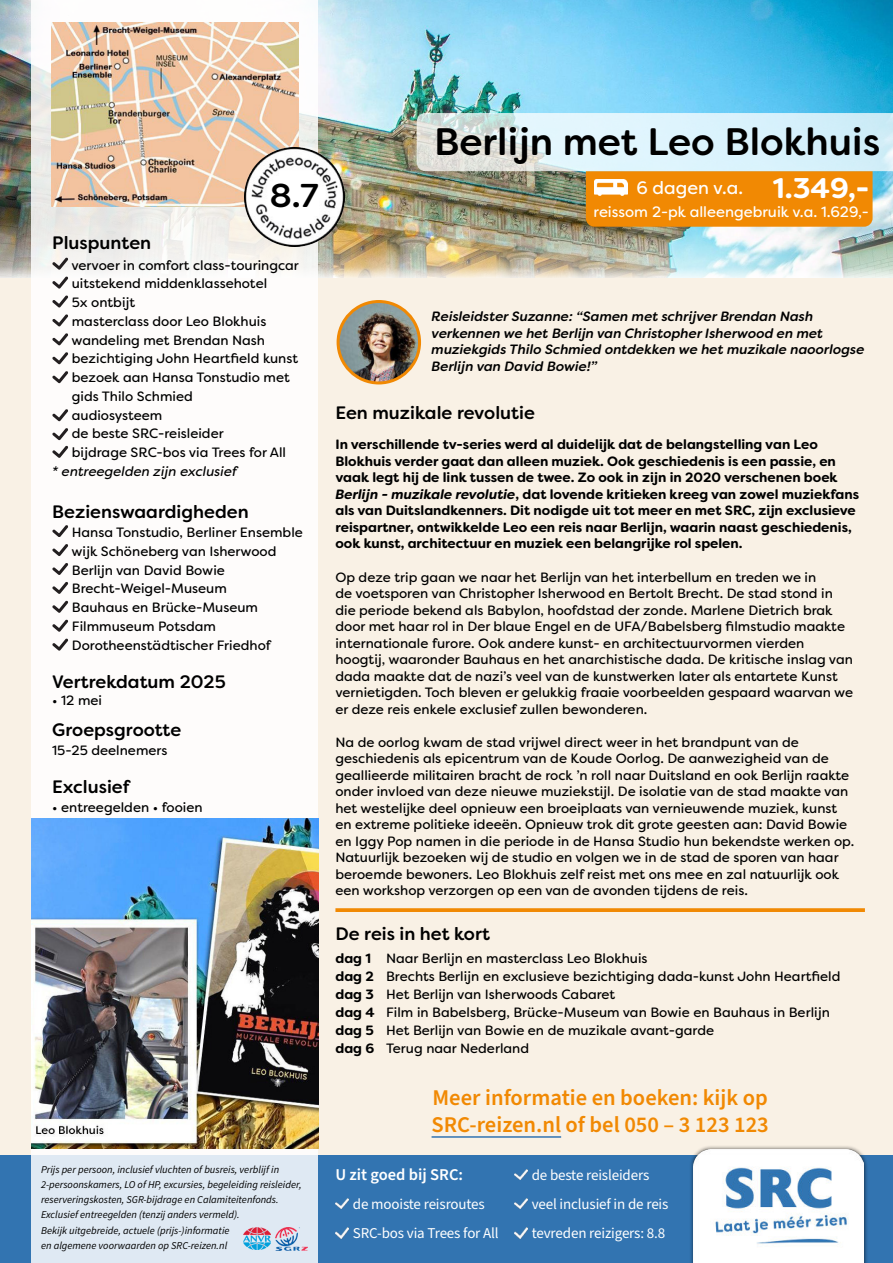
<style>
.page{position:relative;width:893px;height:1263px;background:#fff}
.page>*{position:absolute;margin:0;border:0;box-sizing:border-box;transform-origin:0 0}
.t1{font:500 38.25px "Filson Soft";color:#000}
.t2{font:500 33px "Filson Soft";color:#000}
.t3{font:600 22.5px/27px "Source Sans Pro";color:#f18903}
.t4{font:500 18px "Filson Soft";color:#000}
.t5{font:18px "Filson Soft";color:#fff}
.t6{font:600 16.5px "Source Sans Pro";color:#fff}
.t7{font:15px "Source Sans Pro";letter-spacing:-.01em;color:#fff}
.t8{font:15px "Filson Soft";color:#fff}
.t9{font:13.5px/16.5px "Filson Soft";color:#000}
.t10{font:700 13.5px/16.5px "Filson Soft";color:#000}
.t11{font:italic 500 13.5px/16.5px "Filson Soft";color:#000}
.t12{font:italic 13.5px "Filson Soft";color:#000}
.t13{font:italic 10.5px "Source Sans Variable";color:#000}
.s1{font-weight:700;font-size:28.5px}
.s2{font-style:italic}
</style>
<div class="page">
<img style="left:0;top:0;width:893px;height:278px">
<div style="left:0;top:279px;width:893px;height:876px;background:#f9f1e5"></div>
<div style="left:0;top:1155px;width:893px;height:108px;background:#3274b1"></div>
<div style="left:689px;top:1145px;width:179px;height:118px;background:#000;opacity:.7"></div>
<img style="left:693px;top:1149px;width:171px;height:114px">
<svg style="left:32px;top:0;width:286px;height:1263px;background:#f8f7f8"></svg>
<img style="left:243px;top:1228px;width:27px;height:22px">
<img style="left:275px;top:1228px;width:32px;height:22px">
<svg style="left:515px;top:1228px;width:12px;height:10px"></svg>
<svg style="left:515px;top:1199px;width:12px;height:10px"></svg>
<svg style="left:515px;top:1169px;width:12px;height:10px"></svg>
<svg style="left:335px;top:1228px;width:13px;height:10px"></svg>
<svg style="left:335px;top:1199px;width:13px;height:10px"></svg>
<hr style="left:432px;top:1136px;width:129px;height:2px;background:#3274b1">
<svg style="left:335px;top:908px;width:530px;height:4px;background:#f18f10"></svg>
<img style="left:338px;top:301px;width:82px;height:82px;border-radius:41px">
<div style="left:337px;top:300px;width:84px;height:84px;border:3px solid #f18903;border-radius:50%"></div>
<img style="left:32px;top:819px;width:286px;height:329px">
<svg style="left:52px;top:639px;width:16px;height:11px"></svg>
<svg style="left:52px;top:619px;width:16px;height:13px"></svg>
<svg style="left:52px;top:601px;width:16px;height:12px"></svg>
<svg style="left:52px;top:582px;width:16px;height:12px"></svg>
<svg style="left:52px;top:563px;width:16px;height:12px"></svg>
<svg style="left:52px;top:544px;width:16px;height:12px"></svg>
<svg style="left:52px;top:525px;width:16px;height:12px"></svg>
<svg style="left:52px;top:446px;width:16px;height:12px"></svg>
<svg style="left:52px;top:428px;width:16px;height:12px"></svg>
<svg style="left:52px;top:409px;width:16px;height:12px"></svg>
<svg style="left:52px;top:371px;width:16px;height:12px"></svg>
<svg style="left:52px;top:352px;width:16px;height:12px"></svg>
<svg style="left:52px;top:333px;width:16px;height:12px"></svg>
<svg style="left:52px;top:314px;width:16px;height:12px"></svg>
<svg style="left:52px;top:296px;width:16px;height:11px"></svg>
<svg style="left:52px;top:276px;width:16px;height:13px"></svg>
<svg style="left:52px;top:258px;width:16px;height:11px"></svg>
<img style="left:51px;top:22px;width:247px;height:185px">
<img style="left:244px;top:147px;width:100px;height:100px">
<img style="left:417px;top:113px;width:476px;height:114px">
<h3 class="t4" style="left:52px;top:231px;width:100px">Pluspunten</h3>
<h2 class="t2" style="left:270px;top:174px;width:50px">8.7</h2>
<p class="t9" style="left:71px;top:255px;width:229px;line-height:18.8px">vervoer in comfort class-touringcar uitstekend middenklassehotel<br>5x ontbijt<br>masterclass door Leo Blokhuis wandeling met Brendan Nash bezichtiging John Heartfield kunst bezoek aan Hansa Tonstudio met gids Thilo Schmied<br>audiosysteem<br>de beste SRC-reisleider<br>bijdrage SRC-bos via Trees for All</p>
<p class="t12" style="left:52px;top:463px;width:186px">* entreegelden zijn exclusief</p>
<h3 class="t4" style="left:52px;top:500px;width:198px">Bezienswaardigheden</h3>
<p class="t9" style="left:71px;top:523px;width:233px;line-height:18.8px">Hansa Tonstudio, Berliner Ensemble wijk Schöneberg van Isherwood<br>Berlijn van David Bowie<br>Brecht-Weigel-Museum<br>Bauhaus en Brücke-Museum<br>Filmmuseum Potsdam<br>Dorotheenstädtischer Friedhof</p>
<h3 class="t4" style="left:52px;top:670px;width:175px">Vertrekdatum 2025</h3>
<p class="t9" style="left:52px;top:692px;width:51px">• 12 mei</p>
<h3 class="t4" style="left:52px;top:718px;width:131px">Groepsgrootte</h3>
<p class="t9" style="left:52px;top:742px;width:117px">15-25 deelnemers</p>
<h3 class="t4" style="left:52px;top:775px;width:79px">Exclusief</h3>
<p class="t9" style="left:52px;top:799px;width:152px">• entreegelden • fooien</p>
<p class="t13" style="left:41px;top:1163px;width:240px">Prijs per persoon, inclusief vluchten of busreis, verblijf in</p>
<p class="t13" style="left:41px;top:1178px;width:262px">2-persoonskamers, LO of HP, excursies, begeleiding reisleider,</p>
<p class="t13" style="left:41px;top:1193px;width:239px">reserveringskosten, SGR-bijdrage en Calamiteitenfonds.</p>
<p class="t13" style="left:41px;top:1208px;width:200px">Exclusief entreegelden (tenzij anders vermeld).</p>
<p class="t13" style="left:41px;top:1223px;width:190px">Bekijk uitgebreide, actuele (prijs-)informatie</p>
<p class="t13" style="left:41px;top:1238px;width:188px">en algemene voorwaarden op SRC-reizen.nl</p>
<h1 class="t1" style="left:434px;top:117px;width:448px">Berlijn met Leo Blokhuis</h1>
<h3 class="t5" style="left:636px;top:176px;width:234px">6 dagen v.a. <span class="s1">1.349,-</span></h3>
<p class="t8" style="left:594px;top:202px;width:277px">reissom 2-pk alleengebruik v.a. 1.629,-</p>
<p class="t11" style="left:432px;top:308px;width:434px">Reisleidster Suzanne: “Samen met schrijver Brendan Nash verkennen we het Berlijn van Christopher Isherwood en met muziekgids Thilo Schmied ontdekken we het muzikale naoorlogse Berlijn van David Bowie!”</p>
<h3 class="t4" style="left:335px;top:401px;width:201px">Een muzikale revolutie</h3>
<p class="t10" style="left:335px;top:437px;width:525px">In verschillende tv-series werd al duidelijk dat de belangstelling van Leo Blokhuis verder gaat dan alleen muziek. Ook geschiedenis is een passie, en vaak legt hij de link tussen de twee. Zo ook in zijn in 2020 verschenen boek <span class="s2">Berlijn - muzikale revolutie</span>, dat lovende kritieken kreeg van zowel muziekfans als van Duitslandkenners. Dit nodigde uit tot meer en met SRC, zijn exclusieve reispartner, ontwikkelde Leo een reis naar Berlijn, waarin naast geschiedenis, ook kunst, architectuur en muziek een belangrijke rol spelen.</p>
<p class="t9" style="left:335px;top:568px;width:519px">Op deze trip gaan we naar het Berlijn van het interbellum en treden we in<br>de voetsporen van Christopher Isherwood en Bertolt Brecht. De stad stond in die periode bekend als Babylon, hoofdstad der zonde. Marlene Dietrich brak door met haar rol in Der blaue Engel en de UFA/Babelsberg filmstudio maakte internationale furore. Ook andere kunst- en architectuurvormen vierden hoogtij, waaronder Bauhaus en het anarchistische dada. De kritische inslag van dada maakte dat de nazi’s veel van de kunstwerken later als entartete Kunst vernietigden. Toch bleven er gelukkig fraaie voorbeelden gespaard waarvan we er deze reis enkele exclusief zullen bewonderen.</p>
<p class="t9" style="left:335px;top:733px;width:520px">Na de oorlog kwam de stad vrijwel direct weer in het brandpunt van de geschiedenis als epicentrum van de Koude Oorlog. De aanwezigheid van de geallieerde militairen bracht de rock ’n roll naar Duitsland en ook Berlijn raakte onder invloed van deze nieuwe muziekstijl. De isolatie van de stad maakte van het westelijke deel opnieuw een broeiplaats van vernieuwende muziek, kunst en extreme politieke ideeën. Opnieuw trok dit grote geesten aan: David Bowie en Iggy Pop namen in die periode in de Hansa Studio hun bekendste werken op.<br>Natuurlijk bezoeken wij de studio en volgen we in de stad de sporen van haar beroemde bewoners. Leo Blokhuis zelf reist met ons mee en zal natuurlijk ook een workshop verzorgen op een van de avonden tijdens de reis.</p>
<h3 class="t4" style="left:335px;top:922px;width:156px">De reis in het kort</h3>
<p class="t10" style="left:335px;top:949px;width:41px;line-height:18px">dag 1 dag 2 dag 3 dag 4 dag 5 dag 6</p>
<p class="t9" style="left:386px;top:949px;width:456px;line-height:18px">Naar Berlijn en masterclass Leo Blokhuis<br>Brechts Berlijn en exclusieve bezichtiging dada-kunst John Heartfield Het Berlijn van Isherwoods Cabaret<br>Film in Babelsberg, Brücke-Museum van Bowie en Bauhaus in Berlijn Het Berlijn van Bowie en de muzikale avant-garde<br>Terug naar Nederland</p>
<h3 class="t3" style="left:432px;top:1085px;width:339px">Meer informatie en boeken: kijk op<br>SRC-reizen.nl of bel 050 – 3 123 123</h3>
<p class="t6" style="left:335px;top:1163px;width:129px">U zit goed bij SRC:</p>
<p class="t7" style="left:532px;top:1164px;width:119px">de beste reisleiders</p>
<p class="t7" style="left:353px;top:1194px;width:133px">de mooiste reisroutes</p>
<p class="t7" style="left:532px;top:1194px;width:138px">veel inclusief in de reis</p>
<p class="t7" style="left:353px;top:1223px;width:147px">SRC-bos via Trees for All</p>
<p class="t7" style="left:532px;top:1223px;width:135px">tevreden reizigers: 8.8</p>
</div>
